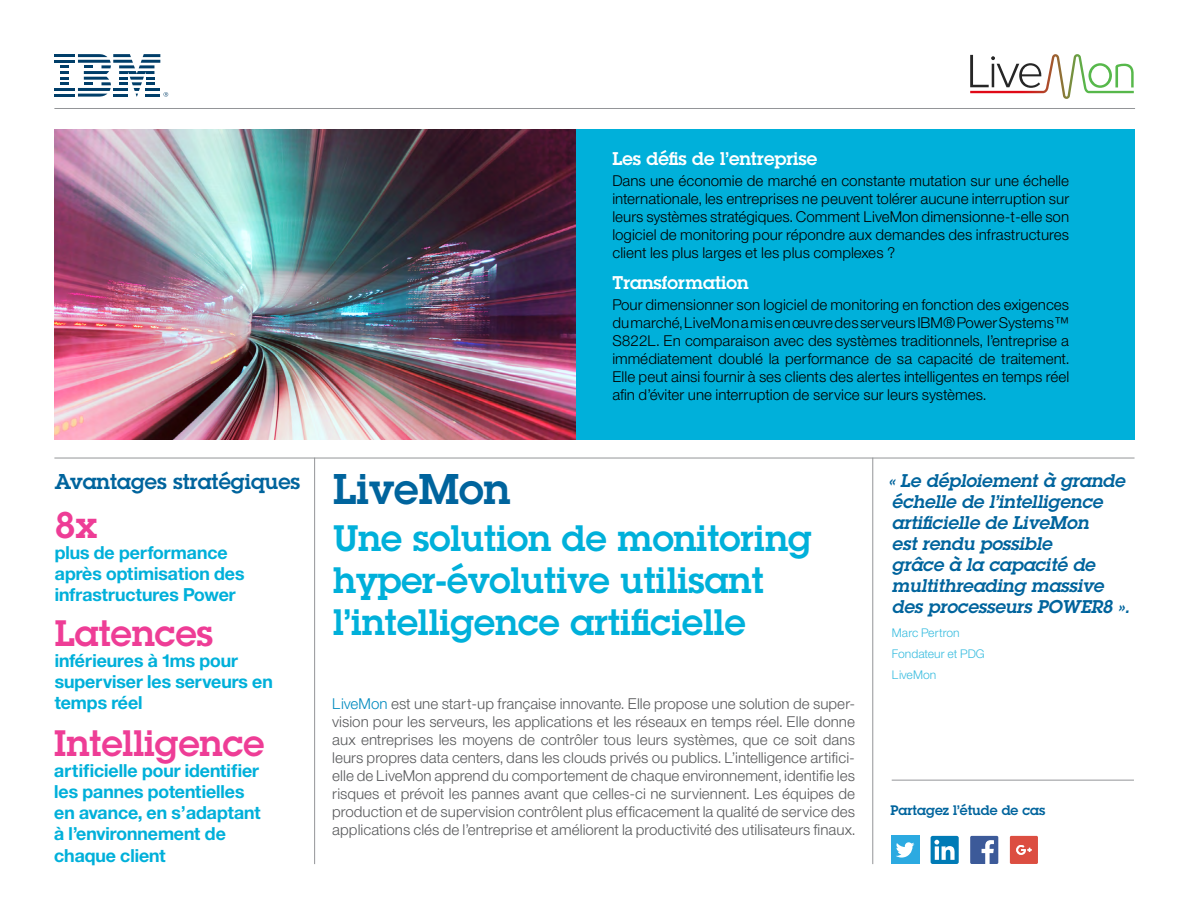
<style>
.page{position:relative;width:1188px;height:918px;background:#fff}
.page>*{position:absolute;margin:0;border:0;box-sizing:border-box;transform-origin:0 0}
.t1{font:600 42px "Lubalin Graph Std";color:#00649d}
.t2{font:600 36px/42px "Lubalin Graph Std";color:#00b0da}
.t3{font:600 36px "Lubalin Graph Std";color:#ee3d96}
.t4{font:600 21px "Lubalin Graph Std";color:#00649d}
.t5{font:18px/21px "Helv Neue Boldfor IBM";color:#00b0da}
.t6{font:italic 600 18px/21px "Lubalin Graph Std";color:#00649d}
.t7{font:600 18px "Lubalin Graph Std";color:#fff}
.t8{font:15px/18px "Helv Neue Lightfor IBM";color:#000;text-align:justify}
.t9{font:15px/18px "Helv Neue Lightfor IBM";color:#58595b;text-align:justify}
.t10{font:600 13.5px "Lubalin Graph Std";color:#00649d}
.t11{font:12px/21px "Helv Neue Lightfor IBM";color:#37bcdf}
.s1{color:#008abf}
</style>
<div class="page">
<img style="left:54px;top:129px;width:522px;height:310px">
<div style="left:576px;top:129px;width:559px;height:310px;background:#00b0da"></div>
<hr style="left:54px;top:54px;width:21px;height:3px;background:#003e69">
<hr style="left:54px;top:60px;width:21px;height:3px;background:#003e69">
<hr style="left:54px;top:88px;width:21px;height:3px;background:#003e69">
<svg style="left:60px;top:65px;width:9px;height:20px"></svg>
<hr style="left:54px;top:94px;width:21px;height:3px;background:#003e69">
<svg style="left:78px;top:54px;width:90px;height:43px"></svg>
<hr style="left:54px;top:108px;width:1081px;height:1px;background:#939598">
<hr style="left:54px;top:458px;width:1081px;height:1px;background:#939598">
<hr style="left:314px;top:458px;width:1px;height:406px;background:#939598">
<hr style="left:872px;top:458px;width:1px;height:406px;background:#939598">
<hr style="left:892px;top:780px;width:242px;height:1px;background:#939598">
<div style="left:931px;top:836px;width:28px;height:28px;background:#007bb6;border-radius:2px"></div>
<svg style="left:934px;top:840px;width:21px;height:20px"></svg>
<div style="left:891px;top:836px;width:28px;height:28px;background:#2caae1"></div>
<svg style="left:896px;top:842px;width:18px;height:16px"></svg>
<div style="left:970px;top:836px;width:28px;height:28px;background:#3c5a99;border-radius:2px"></div>
<svg style="left:982px;top:840px;width:12px;height:24px"></svg>
<svg style="left:1010px;top:836px;width:28px;height:28px"></svg>
<svg style="left:970px;top:54px;width:164px;height:45px"></svg>
<h3 class="t4" style="left:55px;top:468px;width:247px">Avantages stratégiques</h3>
<h2 class="t3" style="left:55px;top:502px;width:45px">8x</h2>
<p class="t5" style="left:55px;top:542px;width:191px">plus de performance après optimisation des infrastructures Power</p>
<h2 class="t3" style="left:55px;top:610px;width:160px">Latences</h2>
<p class="t5" style="left:55px;top:650px;width:219px">inférieures à 1ms pour superviser les serveurs en temps réel</p>
<h2 class="t3" style="left:54px;top:720px;width:212px">Intelligence</h2>
<p class="t5" style="left:54px;top:760px;width:208px">artificielle pour identifier les pannes potentielles en avance, en s’adaptant à l’environnement de chaque client</p>
<p class="t7" style="left:612px;top:146px;width:206px">Les défis de l’entreprise</p>
<p class="t8" style="left:612px;top:171px;width:458px">Dans une économie de marché en constante mutation sur une échelle internationale, les entreprises ne peuvent tolérer aucune interruption sur leurs systèmes stratégiques. Comment LiveMon dimensionne-t-elle son logiciel de monitoring pour répondre aux demandes des infrastructures client les plus larges et les plus complexes ?</p>
<p class="t7" style="left:612px;top:271px;width:138px">Transformation</p>
<p class="t8" style="left:612px;top:295px;width:458px">Pour dimensionner son logiciel de monitoring en fonction des exigences du marché, LiveMon a mis en œuvre des serveurs IBM® Power Systems™ S822L. En comparaison avec des systèmes traditionnels, l’entreprise a immédiatement doublé la performance de sa capacité de traitement.<br>Elle peut ainsi fournir à ses clients des alertes intelligentes en temps réel afin d’éviter une interruption de service sur leurs systèmes.</p>
<h1 class="t1" style="left:333px;top:461px;width:179px">LiveMon</h1>
<h2 class="t2" style="left:333px;top:516px;width:480px">Une solution de monitoring hyper-évolutive utilisant l’intelligence artificielle</h2>
<p class="t9" style="left:332px;top:695px;width:524px"><span class="s1">LiveMon</span> est une start-up française innovante. Elle propose une solution de super&shy;vision pour les serveurs, les applications et les réseaux en temps réel. Elle donne aux entreprises les moyens de contrôler tous leurs systèmes, que ce soit dans leurs propres data centers, dans les clouds privés ou publics. L’intelligence artifici&shy;elle de LiveMon apprend du comportement de chaque environnement, identifie les risques et prévoit les pannes avant que celles-ci ne surviennent. Les équipes de production et de supervision contrôlent plus efficacement la qualité de service des applications clés de l’entreprise et améliorent la productivité des utilisateurs finaux.</p>
<p class="t6" style="left:888px;top:470px;width:243px">« Le déploiement à grande échelle de l’intelligence artificielle de LiveMon<br>est rendu possible<br>grâce à la capacité de multithreading massive des processeurs POWER8 ».</p>
<p class="t11" style="left:892px;top:622px;width:94px">Marc Pertron<br>Fondateur et PDG<br>LiveMon</p>
<p class="t10" style="left:890px;top:801px;width:156px">Partagez l’étude de cas</p>
</div>
